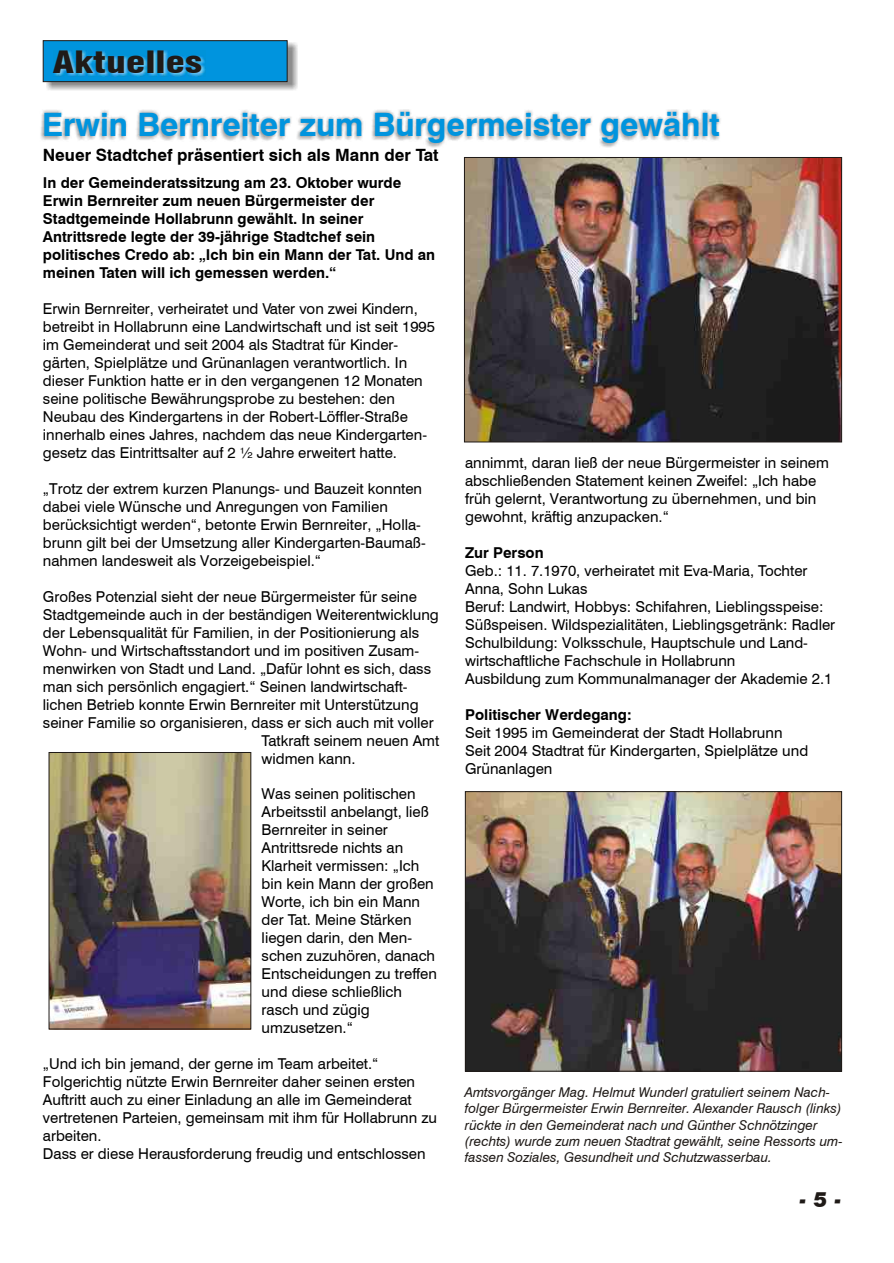
<style>
.page{position:relative;width:894px;height:1263px;background:#fff}
.page>*{position:absolute;margin:0;border:0;box-sizing:border-box;transform-origin:0 0}
.t1{font:700 32.25px "Swis 721 BT";color:#0094de}
.t2{font:30px "Swis 721 Blk Cn BT";color:#1f1a17;scale:1.29 1}
.t3{font:italic 21px "Swis 721 Blk BT";color:#1f1a17}
.t4{font:700 16.95px "Swis 721 BT";color:#000}
.t5{font:15px/18px "Swis 721 BT";color:#000}
.t6{font:700 15px/18px "Swis 721 BT";color:#000}
.t7{font:italic 13.5px/16.2px "Swis 721 BT";color:#1f1a17}
</style>
<div class="page">
<img style="left:47px;top:43px;width:250px;height:47px">
<div style="left:43px;top:40px;width:244px;height:42px;background:#0094de;border:1px solid #1f1a17"></div>
<img style="left:54px;top:50px;width:152px;height:27px">
<img style="left:466px;top:159px;width:374px;height:281px">
<div style="left:464px;top:157px;width:378px;height:285px;border:1px solid #1f1a17"></div>
<img style="left:51px;top:754px;width:198px;height:273px">
<div style="left:49px;top:752px;width:202px;height:277px;border:1px solid #1f1a17"></div>
<img style="left:467px;top:793px;width:373px;height:276px">
<div style="left:465px;top:791px;width:377px;height:280px;border:1px solid #1f1a17"></div>
<img style="left:40px;top:110px;width:681px;height:37px">
<h2 class="t2" style="left:53px;top:50px;width:117px">Aktuelles</h2>
<h1 class="t1" style="left:42px;top:112px;width:679px">Erwin Bernreiter zum Bürgermeister gewählt</h1>
<p class="t4" style="left:43px;top:148px;width:397px">Neuer Stadtchef präsentiert sich als Mann der Tat</p>
<p class="t6" style="left:43px;top:175px;width:394px">In der Gemeinderatssitzung am 23. Oktober wurde Erwin Bernreiter zum neuen Bürgermeister der Stadtgemeinde Hollabrunn gewählt. In seiner Antrittsrede legte der 39-jährige Stadtchef sein politisches Credo ab: „Ich bin ein Mann der Tat. Und an meinen Taten will ich gemessen werden.“</p>
<p class="t5" style="left:43px;top:301px;width:394px">Erwin Bernreiter, verheiratet und Vater von zwei Kindern, betreibt in Hollabrunn eine Landwirtschaft und ist seit 1995 im Gemeinderat und seit 2004 als Stadtrat für Kinder&shy;gärten, Spielplätze und Grünanlagen verantwortlich. In dieser Funktion hatte er in den vergangenen 12 Monaten seine politische Bewährungsprobe zu bestehen: den Neubau des Kindergartens in der Robert-Löffler-Straße innerhalb eines Jahres, nachdem das neue Kindergarten&shy;gesetz das Eintrittsalter auf 2 ½ Jahre erweitert hatte.</p>
<p class="t5" style="left:43px;top:481px;width:384px">„Trotz der extrem kurzen Planungs- und Bauzeit konnten dabei viele Wünsche und Anregungen von Familien berücksichtigt werden“, betonte Erwin Bernreiter, „Holla&shy;brunn gilt bei der Umsetzung aller Kindergarten-Baumaß&shy;nahmen landesweit als Vorzeigebeispiel.“</p>
<p class="t5" style="left:43px;top:589px;width:376px">Großes Potenzial sieht der neue Bürgermeister für seine</p>
<p class="t5" style="left:43px;top:607px;width:397px">Stadtgemeinde auch in der beständigen Weiterentwicklung</p>
<p class="t5" style="left:43px;top:625px;width:378px">der Lebensqualität für Familien, in der Positionierung als</p>
<p class="t5" style="left:43px;top:643px;width:378px">Wohn- und Wirtschaftsstandort und im positiven Zusam-</p>
<p class="t5" style="left:43px;top:661px;width:390px">menwirken von Stadt und Land. „Dafür lohnt es sich, dass</p>
<p class="t5" style="left:43px;top:679px;width:366px">man sich persönlich engagiert.“ Seinen landwirtschaft-</p>
<p class="t5" style="left:43px;top:697px;width:377px">lichen Betrieb konnte Erwin Bernreiter mit Unterstützung</p>
<p class="t5" style="left:43px;top:715px;width:392px">seiner Familie so organisieren, dass er sich auch mit voller</p>
<p class="t5" style="left:262px;top:733px;width:179px">Tatkraft seinem neuen Amt</p>
<p class="t5" style="left:262px;top:751px;width:95px">widmen kann.</p>
<p class="t5" style="left:262px;top:787px;width:177px">Was seinen politischen<br>Arbeitsstil anbelangt, ließ<br>Bernreiter in seiner<br>Antrittsrede nichts an<br>Klarheit vermissen: „Ich bin kein Mann der großen<br>Worte, ich bin ein Mann der Tat. Meine Stärken liegen darin, den Men&shy;schen zuzuhören, danach<br>Entscheidungen zu treffen und diese schließlich rasch und zügig umzusetzen.“</p>
<p class="t5" style="left:43px;top:1056px;width:396px">„Und ich bin jemand, der gerne im Team arbeitet.“ Folgerichtig nützte Erwin Bernreiter daher seinen ersten Auftritt auch zu einer Einladung an alle im Gemeinderat vertretenen Parteien, gemeinsam mit ihm für Hollabrunn zu arbeiten.<br>Dass er diese Herausforderung freudig und entschlossen</p>
<p class="t5" style="left:465px;top:455px;width:365px">annimmt, daran ließ der neue Bürgermeister in seinem abschließenden Statement keinen Zweifel: „Ich habe früh gelernt, Verantwortung zu übernehmen, und bin gewohnt, kräftig anzupacken.“</p>
<p class="t6" style="left:465px;top:545px;width:80px">Zur Person</p>
<p class="t5" style="left:465px;top:563px;width:372px">Geb.: 11. 7.1970, verheiratet mit Eva-Maria, Tochter Anna, Sohn Lukas<br>Beruf: Landwirt, Hobbys: Schifahren, Lieblingsspeise:<br>Süßspeisen. Wildspezialitäten, Lieblingsgetränk: Radler Schulbildung: Volksschule, Hauptschule und Land&shy;wirtschaftliche Fachschule in Hollabrunn<br>Ausbildung zum Kommunalmanager der Akademie 2.1</p>
<p class="t6" style="left:465px;top:707px;width:168px">Politischer Werdegang:</p>
<p class="t5" style="left:465px;top:725px;width:345px">Seit 1995 im Gemeinderat der Stadt Hollabrunn<br>Seit 2004 Stadtrat für Kindergarten, Spielplätze und<br>Grünanlagen</p>
<p class="t7" style="left:465px;top:1086px;width:379px">Amtsvorgänger Mag. Helmut Wunderl gratuliert seinem Nach&shy;folger Bürgermeister Erwin Bernreiter. Alexander Rausch (links) rückte in den Gemeinderat nach und Günther Schnötzinger (rechts) wurde zum neuen Stadtrat gewählt, seine Ressorts um&shy;fassen Soziales, Gesundheit und Schutzwasserbau.</p>
<h3 class="t3" style="left:799px;top:1192px;width:44px">-5-</h3>
</div>
